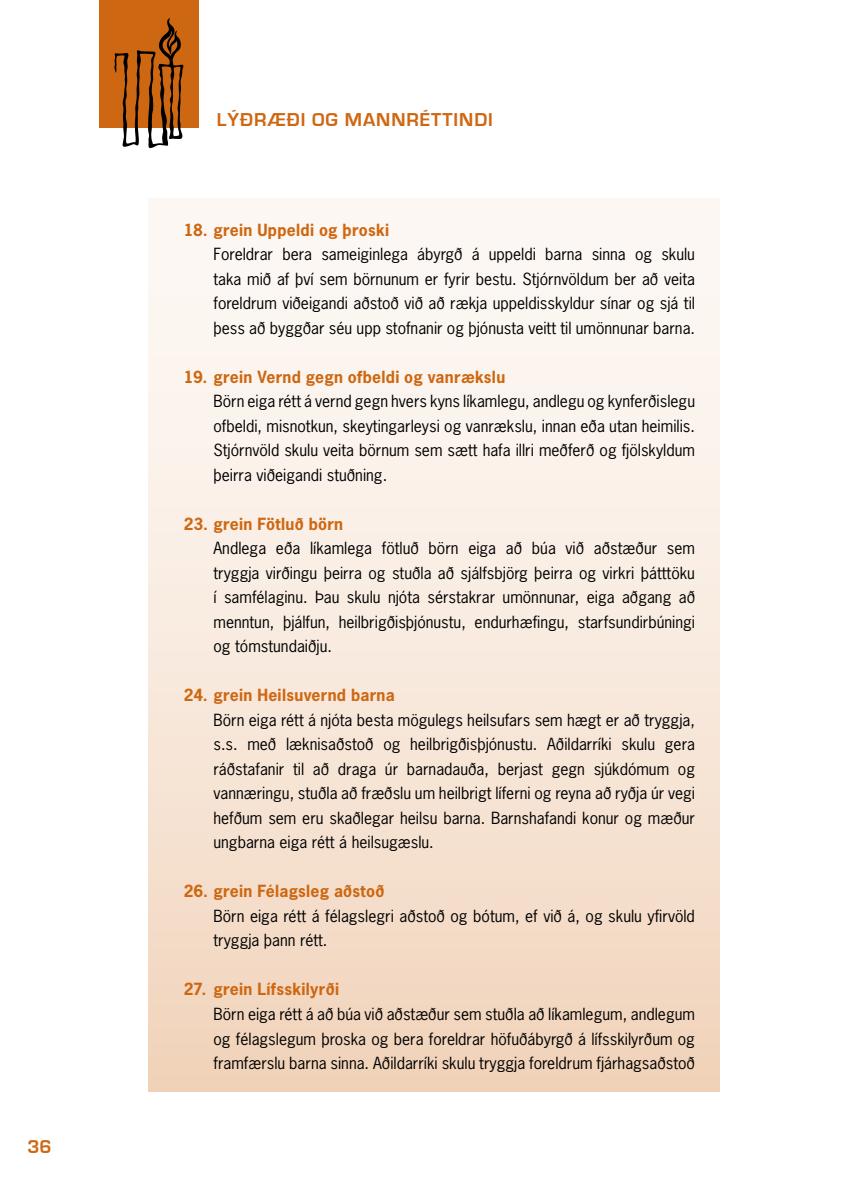
<style>
.page{position:relative;width:844px;height:1191px;background:#fff}
.page>*{position:absolute;margin:0;border:0;box-sizing:border-box;transform-origin:0 0}
.t1{font:700 19.25px "Eurostile";color:#ce6711}
.t2{font:15.75px/24.5px "News Gothic Std";color:#000;text-align:justify}
.t3{font:700 15.75px "News Gothic Std";letter-spacing:.02em;color:#ce6711}
</style>
<div class="page">
<div style="left:99px;top:0;width:99px;height:128px;background:#ce6711"></div>
<svg style="left:114px;top:17px;width:70px;height:131px"></svg>
<div style="left:149px;top:198px;width:570px;height:893px;background:linear-gradient(to bottom,#fefcfb,#f1d5bd)"></div>
<p class="t1" style="left:27px;top:1136px;width:26px">36</p>
<p class="t1" style="left:217px;top:109px;width:25px">LÝÐRÆÐI</p>
<p class="t1" style="left:312px;top:109px;width:46px">OG MANNRÉTTINDI</p>
<p class="t3" style="left:184px;top:219px;width:207px">18. grein Uppeldi og þroski</p>
<p class="t2" style="left:213px;top:242px;width:483px">Foreldrar bera sameiginlega ábyrgð á uppeldi barna sinna og skulu taka mið af því sem börnunum er fyrir bestu. Stjórnvöldum ber að veita foreldrum viðeigandi aðstoð við að rækja uppeldisskyldur sínar og sjá til þess að byggðar séu upp stofnanir og þjónusta veitt til umönnunar barna.</p>
<p class="t3" style="left:184px;top:366px;width:323px">19. grein Vernd gegn ofbeldi og vanrækslu</p>
<p class="t2" style="left:213px;top:389px;width:483px">Börn eiga rétt á vernd gegn hvers kyns líkamlegu, andlegu og kynferðislegu ofbeldi, misnotkun, skeytingarleysi og vanrækslu, innan eða utan heimilis.<br>Stjórnvöld skulu veita börnum sem sætt hafa illri meðferð og fjölskyldum þeirra viðeigandi stuðning.</p>
<p class="t3" style="left:184px;top:513px;width:161px">23. grein Fötluð börn</p>
<p class="t2" style="left:213px;top:536px;width:483px">Andlega eða líkamlega fötluð börn eiga að búa við aðstæður sem tryggja virðingu þeirra og stuðla að sjálfsbjörg þeirra og virkri þátttöku í samfélaginu. Þau skulu njóta sérstakrar umönnunar, eiga aðgang að menntun, þjálfun, heilbrigðisþjónustu, endurhæfingu, starfsundirbúningi og tómstundaiðju.</p>
<p class="t3" style="left:184px;top:685px;width:212px">24. grein Heilsuvernd barna</p>
<p class="t2" style="left:213px;top:707px;width:483px">Börn eiga rétt á njóta besta mögulegs heilsufars sem hægt er að tryggja, s.s. með læknisaðstoð og heilbrigðisþjónustu. Aðildarríki skulu gera ráðstafanir til að draga úr barnadauða, berjast gegn sjúkdómum og vannæringu, stuðla að fræðslu um heilbrigt líferni og reyna að ryðja úr vegi hefðum sem eru skaðlegar heilsu barna. Barnshafandi konur og mæður ungbarna eiga rétt á heilsugæslu.</p>
<p class="t3" style="left:184px;top:881px;width:202px">26. grein Félagsleg aðstoð</p>
<p class="t2" style="left:213px;top:903px;width:483px">Börn eiga rétt á félagslegri aðstoð og bótum, ef við á, og skulu yfirvöld tryggja þann rétt.</p>
<p class="t3" style="left:184px;top:979px;width:157px">27. grein Lífsskilyrði</p>
<p class="t2" style="left:213px;top:1001px;width:483px">Börn eiga rétt á að búa við aðstæður sem stuðla að líkamlegum, andlegum og félagslegum þroska og bera foreldrar höfuðábyrgð á lífsskilyrðum og framfærslu barna sinna. Aðildarríki skulu tryggja foreldrum fjárhagsaðstoð</p>
</div>
